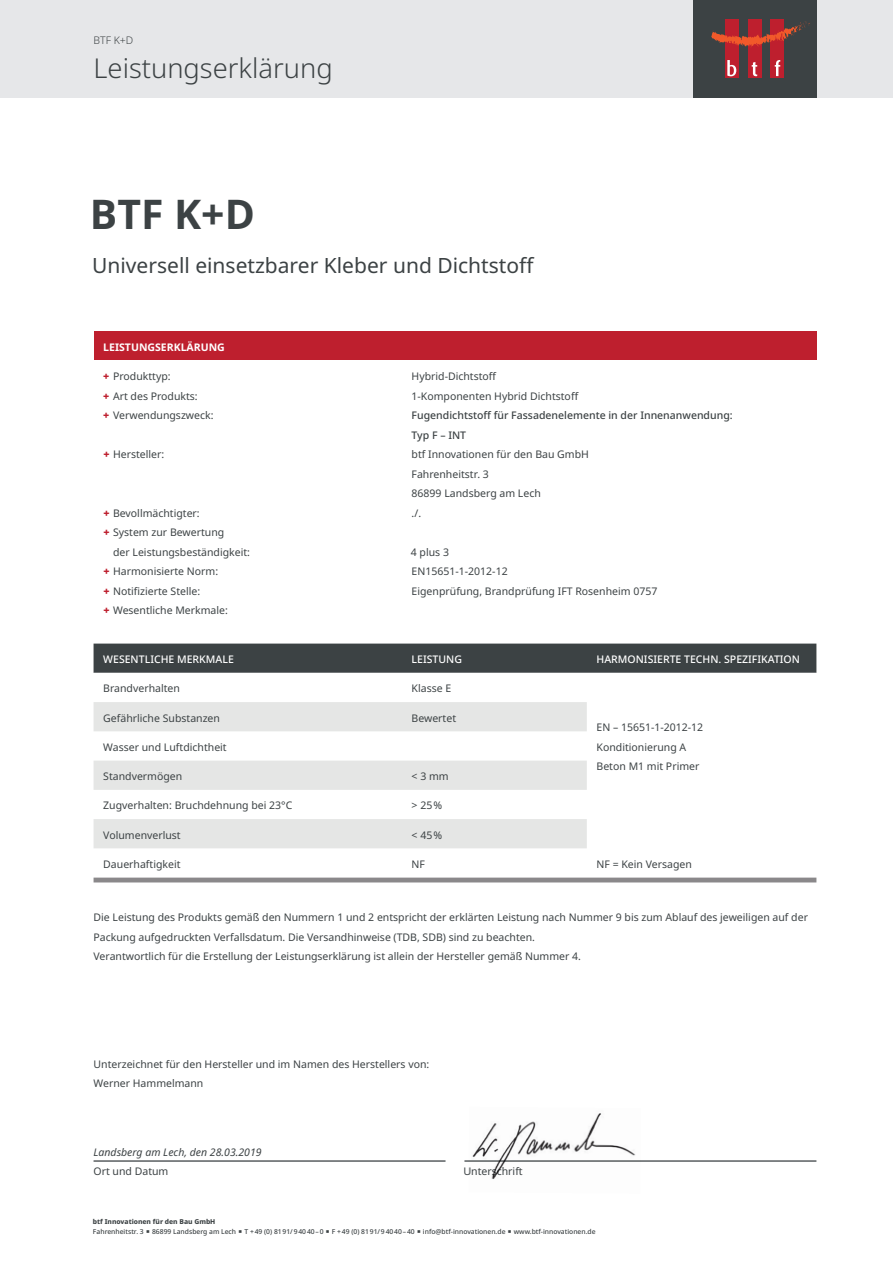
<style>
.page{position:relative;width:893px;height:1263px;background:#fff}
.page>*{position:absolute;margin:0;border:0;box-sizing:border-box;transform-origin:0 0}
.t1{font:700 40.8px "Noto Sans";color:#3c4244}
.t2{font:300 27.3px "Noto Sans";color:#3c4244}
.t3{font:21px "Noto Sans";color:#3c4244}
.t4{font:10.5px/19.5px "Noto Sans";color:#3c4244}
.t5{font:500 10.5px/19.5px "Noto Sans";color:#3c4244}
.t6{font:500 10.5px "Noto Sans";color:#fff}
.t7{font:italic 10.5px "Noto Sans";color:#3c4244}
.t8{font:700 10.5px "Noto Sans";color:#fff}
.t9{font:300 10.5px "Noto Sans";color:#3c4244}
.t10{font:500 6.75px/9.8px "Noto Sans";color:#3c4244}
.s1{font-weight:900;color:#be1f2e}
.s2{font-weight:800}
</style>
<div class="page">
<div style="left:0;top:0;width:893px;height:98px;background:#e6e7e9"></div>
<div style="left:693px;top:0;width:123px;height:98px;background:#3c4244"></div>
<div style="left:725px;top:20px;width:13px;height:58px;background:#be1f2e"></div>
<svg style="left:727px;top:60px;width:9px;height:16px"></svg>
<div style="left:748px;top:20px;width:13px;height:58px;background:#be1f2e"></div>
<svg style="left:752px;top:62px;width:5px;height:14px"></svg>
<div style="left:771px;top:20px;width:13px;height:58px;background:#be1f2e"></div>
<svg style="left:775px;top:60px;width:5px;height:16px"></svg>
<svg style="left:711px;top:21px;width:99px;height:27px"></svg>
<div style="left:94px;top:332px;width:722px;height:29px;background:#be1f2e"></div>
<div style="left:94px;top:644px;width:722px;height:29px;background:#3c4244"></div>
<svg style="left:94px;top:877px;width:722px;height:1px"></svg>
<svg style="left:94px;top:702px;width:493px;height:146px;fill:#e5e6e5"></svg>
<hr style="left:94px;top:878px;width:722px;height:4px;background:#8a888a">
<hr style="left:94px;top:1160px;width:352px;height:2px;background:#3c4244">
<hr style="left:464px;top:1160px;width:352px;height:2px;background:#3c4244">
<img style="left:469px;top:1113px;width:172px;height:66px">
<p class="t9" style="left:94px;top:33px;width:41px">BTF K+D</p>
<h2 class="t2" style="left:94px;top:49px;width:241px">Leistungserklärung</h2>
<h1 class="t1" style="left:90px;top:186px;width:166px">BTF K+D</h1>
<h3 class="t3" style="left:92px;top:251px;width:444px">Universell einsetzbarer Kleber und Dichtstoff</h3>
<p class="t8" style="left:103px;top:340px;width:123px">LEISTUNGSERKLÄRUNG</p>
<p class="t4" style="left:103px;top:367px;width:69px"><span class="s1">+</span> Produkttyp:</p>
<p class="t4" style="left:412px;top:367px;width:87px">Hybrid-Dichtstoff</p>
<p class="t4" style="left:103px;top:386px;width:96px"><span class="s1">+</span> Art des Produkts:</p>
<p class="t4" style="left:412px;top:386px;width:169px">1-Komponenten Hybrid Dichtstoff</p>
<p class="t4" style="left:103px;top:406px;width:112px"><span class="s1">+</span> Verwendungszweck:</p>
<p class="t5" style="left:412px;top:406px;width:323px">Fugendichtstoff für Fassadenelemente in der Innenanwendung:<br>Typ F – INT</p>
<p class="t4" style="left:103px;top:445px;width:63px"><span class="s1">+</span> Hersteller:</p>
<p class="t4" style="left:412px;top:445px;width:179px">btf Innovationen für den Bau GmbH<br>Fahrenheitstr. 3<br>86899 Landsberg am Lech</p>
<p class="t4" style="left:103px;top:503px;width:98px"><span class="s1">+</span> Bevollmächtigter:</p>
<p class="t4" style="left:412px;top:503px;width:11px">./.</p>
<p class="t4" style="left:113px;top:523px;width:138px;text-indent:-10px"><span class="s1">+</span> System zur Bewertung<br>der Leistungsbeständigkeit:</p>
<p class="t4" style="left:411px;top:542px;width:40px">4 plus 3</p>
<p class="t4" style="left:103px;top:562px;width:116px"><span class="s1">+</span> Harmonisierte Norm:</p>
<p class="t4" style="left:412px;top:562px;width:98px">EN15651-1-2012-12</p>
<p class="t4" style="left:103px;top:581px;width:98px"><span class="s1">+</span> Notifizierte Stelle:</p>
<p class="t4" style="left:412px;top:581px;width:247px">Eigenprüfung, Brandprüfung IFT Rosenheim 0757</p>
<p class="t4" style="left:103px;top:601px;width:126px"><span class="s1">+</span> Wesentliche Merkmale:</p>
<p class="t6" style="left:103px;top:652px;width:132px">WESENTLICHE MERKMALE</p>
<p class="t6" style="left:412px;top:652px;width:52px">LEISTUNG</p>
<p class="t6" style="left:597px;top:652px;width:205px">HARMONISIERTE TECHN. SPEZIFIKATION</p>
<p class="t4" style="left:103px;top:679px;width:78px">Brandverhalten</p>
<p class="t4" style="left:412px;top:679px;width:41px">Klasse E</p>
<p class="t4" style="left:597px;top:718px;width:108px">EN – 15651-1-2012-12<br>Konditionierung A<br>Beton M1 mit Primer</p>
<p class="t4" style="left:103px;top:708px;width:118px">Gefährliche Substanzen</p>
<p class="t4" style="left:412px;top:708px;width:46px">Bewertet</p>
<p class="t4" style="left:103px;top:737px;width:125px">Wasser und Luftdichtheit</p>
<p class="t4" style="left:103px;top:767px;width:81px">Standvermögen</p>
<p class="t4" style="left:412px;top:767px;width:39px">&lt; 3 mm</p>
<p class="t4" style="left:103px;top:796px;width:191px">Zugverhalten: Bruchdehnung bei 23°C</p>
<p class="t4" style="left:412px;top:796px;width:32px">&gt; 25%</p>
<p class="t4" style="left:103px;top:825px;width:79px">Volumenverlust</p>
<p class="t4" style="left:412px;top:825px;width:32px">&lt; 45%</p>
<p class="t4" style="left:103px;top:854px;width:79px">Dauerhaftigkeit</p>
<p class="t4" style="left:412px;top:854px;width:15px">NF</p>
<p class="t4" style="left:597px;top:854px;width:97px">NF = Kein Versagen</p>
<p class="t4" style="left:94px;top:908px;width:716px">Die Leistung des Produkts gemäß den Nummern 1 und 2 entspricht der erklärten Leistung nach Nummer 9 bis zum Ablauf des jeweiligen auf der<br>Packung aufgedruckten Verfallsdatum. Die Versandhinweise (TDB, SDB) sind zu beachten.<br>Verantwortlich für die Erstellung der Leistungserklärung ist allein der Hersteller gemäß Nummer 4.</p>
<p class="t4" style="left:94px;top:1054px;width:337px">Unterzeichnet für den Hersteller und im Namen des Herstellers von:<br>Werner Hammelmann</p>
<p class="t7" style="left:94px;top:1144px;width:170px">Landsberg am Lech, den 28.03.2019</p>
<p class="t4" style="left:94px;top:1162px;width:76px">Ort und Datum</p>
<p class="t4" style="left:463px;top:1162px;width:61px">Unterschrift</p>
<p class="t10" style="left:93px;top:1216px;width:504px"><span class="s2">btf Innovationen für den Bau GmbH<br></span>Fahrenheitstr. 3 ○ 86899 Landsberg am Lech ○ T +49 (0) 8191/94040–0 ○ F +49 (0) 8191/94040–40 ○ info@btf-innovationen.de ○ www.btf-innovationen.de</p>
</div>
